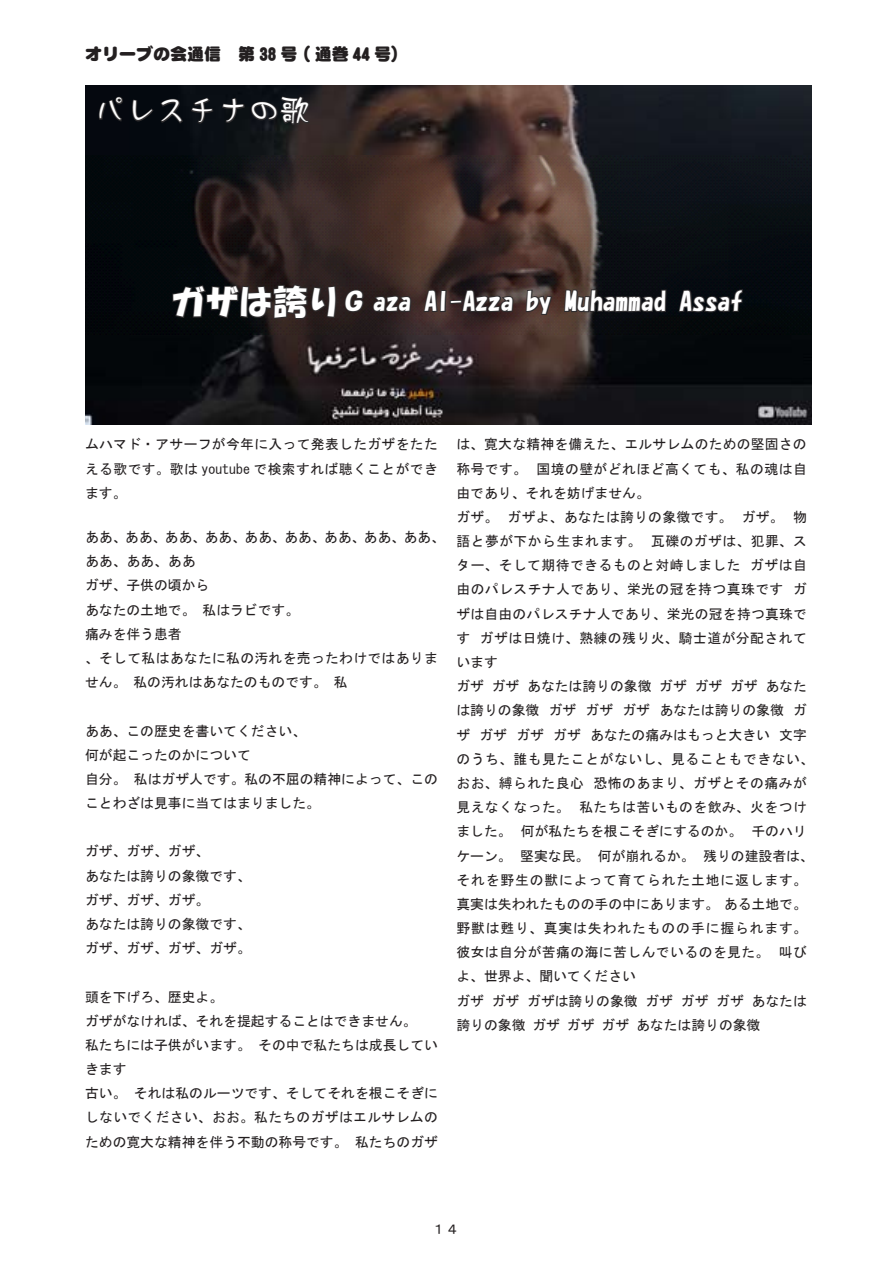
<style>
.page{position:relative;width:893px;height:1263px;background:#fff}
.page>*{position:absolute;margin:0;border:0;box-sizing:border-box;transform-origin:0 0}
.t1{font:34.05px "HG Soei Kakupoptai";color:#fff}
.t2{font:30.9px "DF Ru Lei A W5 WIN RKSJ H";color:#fff}
.t3{font:25.5px "HG Soei Kakupoptai";color:#fff}
.t4{font:16.95px "DF Maru Gothic UB WIN RKSJ H";color:#231f20}
.t5{font:13.8px/24.2px "MS Gothic";color:#231f20}
.t6{font:13.8px/24.2px "MS Gothic";letter-spacing:.035em;color:#231f20}
.t7{font:13.8px "MS Gothic";letter-spacing:.03em;color:#231f20}
.t8{font:13.8px "MS Gothic";letter-spacing:.02em;color:#231f20}
.t9{font:13.8px "MS Gothic";letter-spacing:.025em;color:#231f20}
.t10{font:13.8px "MS Gothic";letter-spacing:.04em;color:#231f20}
.t11{font:13.8px "MS Gothic";letter-spacing:.06em;color:#231f20}
.t12{font:13.8px "MS Gothic";letter-spacing:.065em;color:#231f20}
.s1{font-size:25.5px}
</style>
<div class="page">
<img style="left:85px;top:85px;width:727px;height:340px">
<svg style="left:98px;top:96px;width:26px;height:27px"></svg>
<svg style="left:131px;top:98px;width:53px;height:27px"></svg>
<svg style="left:190px;top:97px;width:25px;height:28px"></svg>
<svg style="left:221px;top:95px;width:90px;height:31px;background:#1b1d20"></svg>
<svg style="left:171px;top:277px;width:166px;height:43px;background:#1f1b1c"></svg>
<svg style="left:344px;top:288px;width:21px;height:26px"></svg>
<svg style="left:371px;top:241px;width:41px;height:72px;background:#3b2a26"></svg>
<svg style="left:422px;top:240px;width:92px;height:73px;background:#372826"></svg>
<svg style="left:525px;top:288px;width:29px;height:28px"></svg>
<svg style="left:563px;top:173px;width:105px;height:141px;background:#2a2526"></svg>
<svg style="left:677px;top:240px;width:67px;height:73px;background:#0c1014"></svg>
<p class="t4" style="left:85px;top:45px;width:325px">オリーブの会通信　第 38 号 ( 通巻 44 号(</p>
<h2 class="t2" style="left:95px;top:95px;width:217px">パレスチナの歌</h2>
<h1 class="t1" style="left:171px;top:285px;width:197px">ガザは誇り<span class="s1">Ｇ</span></h1>
<h3 class="t3" style="left:373px;top:289px;width:40px">aza</h3>
<h3 class="t3" style="left:424px;top:289px;width:91px">Al-Azza</h3>
<h3 class="t3" style="left:526px;top:289px;width:27px">by</h3>
<h3 class="t3" style="left:564px;top:289px;width:104px">Muhammad</h3>
<h3 class="t3" style="left:679px;top:289px;width:65px">Assaf</h3>
<p class="t5" style="left:85px;top:432px;width:354px;text-align:justify">ムハマド・アサーフが今年に入って発表したガザをたたえる歌です。歌は youtube で検索すれば聴くことができます。</p>
<p class="t5" style="left:85px;top:525px;width:361px">ああ、ああ、ああ、ああ、ああ、ああ、ああ、ああ、ああ、</p>
<p class="t5" style="left:85px;top:549px;width:112px">ああ、ああ、ああ</p>
<p class="t5" style="left:85px;top:573px;width:126px">ガザ、子供の頃から</p>
<p class="t5" style="left:202px;top:597px;width:98px">私はラビです。</p>
<p class="t5" style="left:85px;top:597px;width:112px">あなたの土地で。</p>
<p class="t5" style="left:85px;top:622px;width:98px">痛みを伴う患者</p>
<p class="t8" style="left:85px;top:651px;width:354px">、そして私はあなたに私の汚れを売ったわけではありま</p>
<p class="t5" style="left:334px;top:670px;width:15px">私</p>
<p class="t5" style="left:133px;top:670px;width:195px">私の汚れはあなたのものです。</p>
<p class="t5" style="left:85px;top:670px;width:43px">せん。</p>
<p class="t5" style="left:85px;top:718px;width:223px">ああ、この歴史を書いてください、何が起こったのかについて</p>
<p class="t5" style="left:134px;top:767px;width:306px">私はガザ人です。私の不屈の精神によって、この</p>
<p class="t5" style="left:85px;top:767px;width:236px">自分。<br>ことわざは見事に当てはまりました。</p>
<p class="t5" style="left:85px;top:839px;width:167px">ガザ、ガザ、ガザ、<br>あなたは誇りの象徴です、ガザ、ガザ、ガザ。<br>あなたは誇りの象徴です、ガザ、ガザ、ガザ、ガザ。</p>
<p class="t5" style="left:85px;top:984px;width:140px">頭を下げろ、歴史よ。</p>
<p class="t5" style="left:85px;top:1009px;width:333px">ガザがなければ、それを提起することはできません。</p>
<p class="t5" style="left:258px;top:1033px;width:181px">その中で私たちは成長してい</p>
<p class="t5" style="left:85px;top:1033px;width:167px">私たちには子供がいます。きます</p>
<p class="t5" style="left:134px;top:1081px;width:306px">それは私のルーツです、そしてそれを根こそぎに</p>
<p class="t5" style="left:85px;top:1081px;width:43px">古い。</p>
<p class="t9" style="left:85px;top:1110px;width:354px">しないでください、おお。私たちのガザはエルサレムの</p>
<p class="t5" style="left:355px;top:1129px;width:84px">私たちのガザ</p>
<p class="t5" style="left:85px;top:1129px;width:264px">ための寛大な精神を伴う不動の称号です。</p>
<p class="t5" style="left:456px;top:432px;width:352px;text-align:right">は、寛大な精神を備えた、エルサレムのための堅固さの国境の壁がどれほど高くても、私の魂は自</p>
<p class="t5" style="left:456px;top:456px;width:195px">称号です。<br>由であり、それを妨げません。</p>
<p class="t5" style="left:456px;top:505px;width:43px">ガザ。</p>
<p class="t8" style="left:508px;top:510px;width:226px">ガザよ、あなたは誇りの象徴です。</p>
<p class="t5" style="left:742px;top:505px;width:43px">ガザ。</p>
<p class="t5" style="left:793px;top:505px;width:15px">物</p>
<p class="t6" style="left:456px;top:529px;width:186px">語と夢が下から生まれます。</p>
<p class="t6" style="left:651px;top:529px;width:157px">瓦礫のガザは、犯罪、ス</p>
<p class="t7" style="left:456px;top:558px;width:286px">ター、そして期待できるものと対峙しました</p>
<p class="t5" style="left:750px;top:553px;width:58px">ガザは自</p>
<p class="t5" style="left:793px;top:577px;width:15px">ガ</p>
<p class="t7" style="left:456px;top:583px;width:328px">由のパレスチナ人であり、栄光の冠を持つ真珠です</p>
<p class="t5" style="left:456px;top:602px;width:352px">ザは自由のパレスチナ人であり、栄光の冠を持つ真珠で</p>
<p class="t6" style="left:480px;top:626px;width:328px">ガザは日焼け、熟練の残り火、騎士道が分配されて</p>
<p class="t5" style="left:456px;top:626px;width:43px">す<br>います</p>
<p class="t5" style="left:456px;top:674px;width:29px">ガザ</p>
<p class="t5" style="left:492px;top:674px;width:29px">ガザ</p>
<p class="t5" style="left:527px;top:674px;width:126px">あなたは誇りの象徴</p>
<p class="t5" style="left:659px;top:674px;width:29px">ガザ</p>
<p class="t5" style="left:695px;top:674px;width:29px">ガザ</p>
<p class="t5" style="left:730px;top:674px;width:29px">ガザ</p>
<p class="t5" style="left:765px;top:674px;width:43px">あなた</p>
<p class="t5" style="left:456px;top:698px;width:85px">は誇りの象徴</p>
<p class="t5" style="left:549px;top:698px;width:29px">ガザ</p>
<p class="t5" style="left:586px;top:698px;width:29px">ガザ</p>
<p class="t5" style="left:622px;top:698px;width:29px">ガザ</p>
<p class="t5" style="left:659px;top:698px;width:126px">あなたは誇りの象徴</p>
<p class="t5" style="left:793px;top:698px;width:15px">ガ</p>
<p class="t5" style="left:456px;top:722px;width:15px">ザ</p>
<p class="t10" style="left:456px;top:752px;width:359px">のうち、誰も見たことがないし、見ることもできない、</p>
<p class="t6" style="left:594px;top:771px;width:215px">恐怖のあまり、ガザとその痛みが</p>
<p class="t5" style="left:479px;top:722px;width:29px">ガザ</p>
<p class="t5" style="left:516px;top:722px;width:29px">ガザ</p>
<p class="t5" style="left:553px;top:722px;width:29px">ガザ</p>
<p class="t5" style="left:590px;top:722px;width:181px">あなたの痛みはもっと大きい</p>
<p class="t5" style="left:779px;top:722px;width:29px">文字</p>
<p class="t6" style="left:579px;top:771px;width:229px;text-indent:-123px">おお、縛られた良心<br>私たちは苦いものを飲み、火をつけ</p>
<p class="t6" style="left:456px;top:795px;width:115px">見えなくなった。</p>
<p class="t5" style="left:456px;top:819px;width:57px">ました。</p>
<p class="t5" style="left:521px;top:819px;width:223px">何が私たちを根こそぎにするのか。</p>
<p class="t5" style="left:751px;top:819px;width:57px">千のハリ</p>
<p class="t5" style="left:598px;top:843px;width:98px">何が崩れるか。</p>
<p class="t5" style="left:703px;top:843px;width:112px">残りの建設者は、</p>
<p class="t5" style="left:520px;top:843px;width:71px">堅実な民。</p>
<p class="t5" style="left:456px;top:843px;width:57px">ケーン。</p>
<p class="t11" style="left:456px;top:873px;width:352px">それを野生の獣によって育てられた土地に返します。</p>
<p class="t5" style="left:456px;top:892px;width:352px">真実は失われたものの手の中にあります。ある土地で。</p>
<p class="t12" style="left:456px;top:921px;width:352px">野獣は甦り、真実は失われたものの手に握られます。</p>
<p class="t5" style="left:779px;top:940px;width:30px">叫び</p>
<p class="t7" style="left:456px;top:945px;width:314px">彼女は自分が苦痛の海に苦しんでいるのを見た。</p>
<p class="t5" style="left:456px;top:964px;width:181px">よ、世界よ、聞いてください</p>
<p class="t5" style="left:752px;top:988px;width:57px">あなたは</p>
<p class="t5" style="left:456px;top:988px;width:29px">ガザ</p>
<p class="t5" style="left:492px;top:988px;width:29px">ガザ</p>
<p class="t5" style="left:527px;top:988px;width:112px">ガザは誇りの象徴</p>
<p class="t5" style="left:645px;top:988px;width:29px">ガザ</p>
<p class="t5" style="left:681px;top:988px;width:29px">ガザ</p>
<p class="t5" style="left:716px;top:988px;width:29px">ガザ</p>
<p class="t5" style="left:456px;top:1013px;width:71px">誇りの象徴</p>
<p class="t5" style="left:532px;top:1013px;width:29px">ガザ</p>
<p class="t5" style="left:567px;top:1013px;width:29px">ガザ</p>
<p class="t5" style="left:601px;top:1013px;width:29px">ガザ</p>
<p class="t5" style="left:636px;top:1013px;width:126px">あなたは誇りの象徴</p>
<p class="t5" style="left:432px;top:1217px;width:29px">１４</p>
</div>
